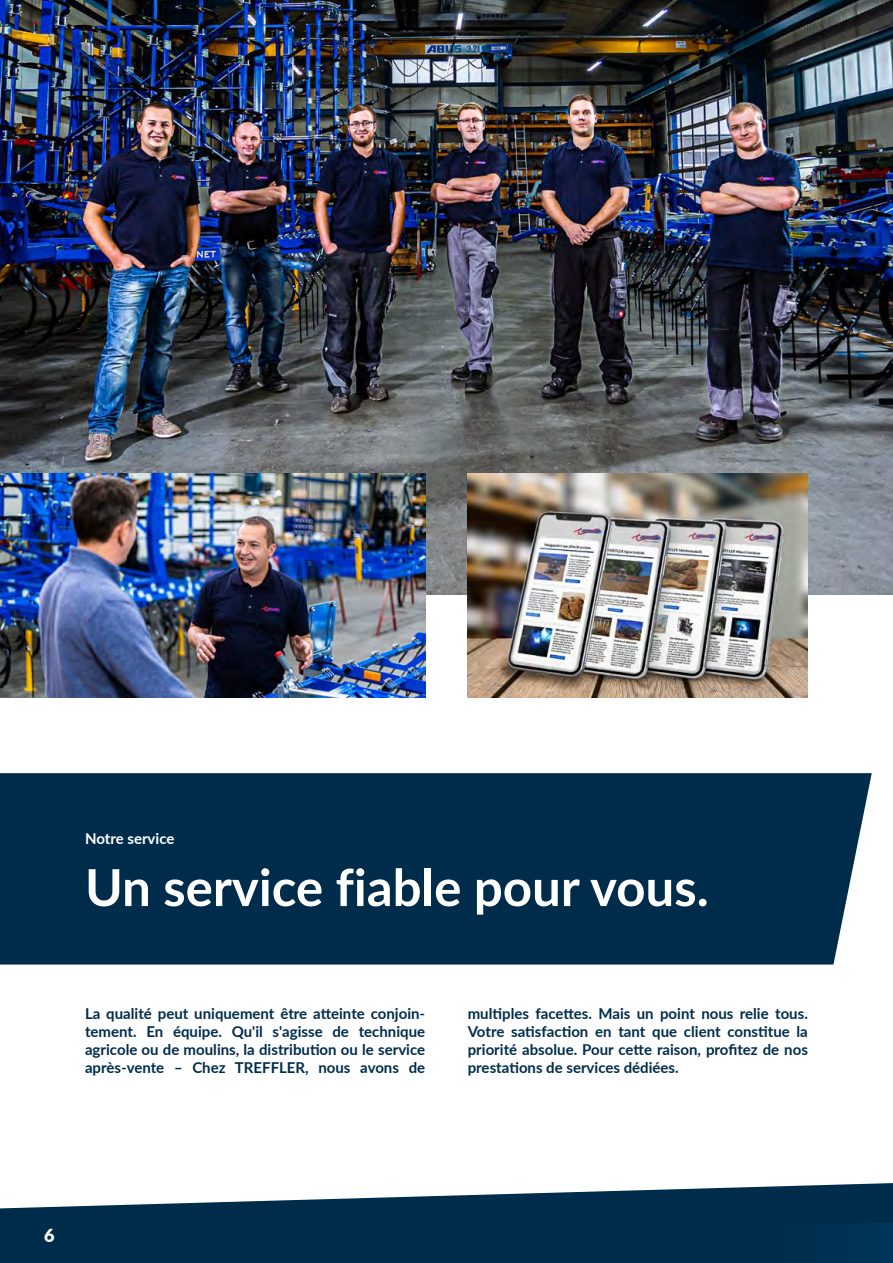
<style>
.page{position:relative;width:893px;height:1263px;background:#fff}
.page>*{position:absolute;margin:0;border:0;box-sizing:border-box;transform-origin:0 0}
.t1{font:700 51px "Lato";color:#fff}
.t2{font:900 18px "Lato";color:#fff}
.t3{font:700 15px/18px "Lato";color:#002c4b;text-align:justify}
.t4{font:700 15px "Lato";color:#fff}
</style>
<div class="page">
<svg style="left:0;top:1183px;width:893px;height:80px;fill:#002c4b"></svg>
<div style="left:759px;top:1222px;width:134px;height:41px;background:#003151"></div>
<img style="left:0;top:0;width:893px;height:594px">
<img style="left:468px;top:474px;width:340px;height:223px">
<img style="left:0;top:474px;width:425px;height:223px">
<div style="left:0;top:773px;width:872px;height:191px;background:#002c4b"></div>
<p class="t4" style="left:85px;top:827px;width:91px">Notre service</p>
<h1 class="t1" style="left:85px;top:850px;width:625px">Un service fiable pour vous.</h1>
<p class="t3" style="left:85px;top:1004px;width:342px">La qualité peut uniquement être atteinte conjoin&shy;tement. En équipe. Qu'il s'agisse de technique agricole ou de moulins, la distribution ou le service après-vente – Chez TREFFLER, nous avons de</p>
<p class="t3" style="left:468px;top:1004px;width:342px">multiples facettes. Mais un point nous relie tous.<br>Votre satisfaction en tant que client constitue la priorité absolue. Pour cette raison, profitez de nos prestations de services dédiées.</p>
<p class="t2" style="left:44px;top:1221px;width:12px">6</p>
</div>
